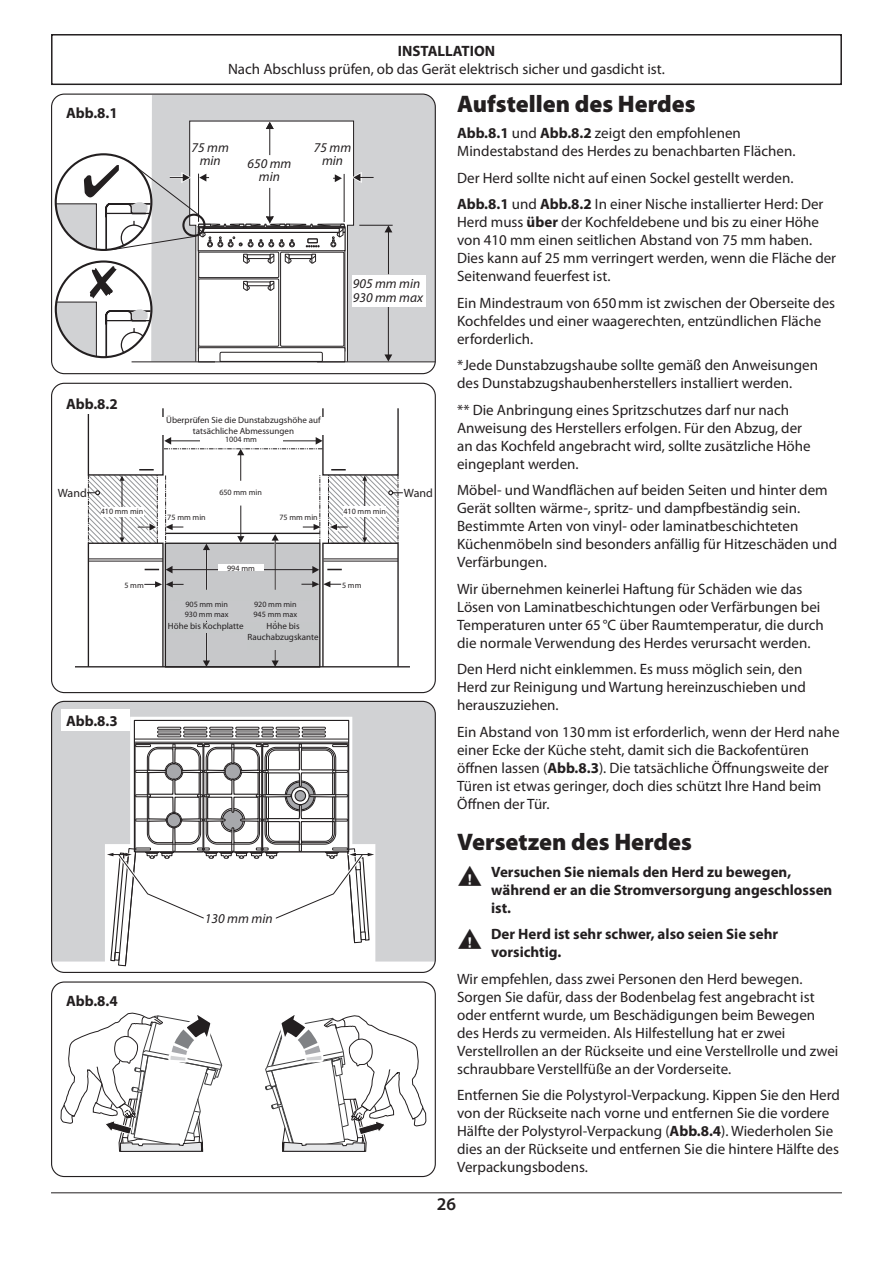
<style>
.page{position:relative;width:893px;height:1263px;background:#fff}
.page>*{position:absolute;margin:0;border:0;box-sizing:border-box;transform-origin:0 0}
.Heading_2{font:900 24px "Myriad Pro";color:#231f20}
.t1{font:600 18px "Myriad Pro";color:#231f20}
.Body{font:15px/18px "Myriad Pro";color:#231f20}
.t2{font:700 15px/18px "Myriad Pro";color:#231f20}
.t3{font:italic 13.5px "Myriad Pro";color:#231f20}
.t4{font:italic 13.35px/13.4px "Myriad Pro";color:#231f20;text-align:center}
.Body_centre{font:12px "Myriad Pro";color:#231f20}
.Body_centre-2{font:9px/10.8px "Myriad Pro";color:#231f20;text-align:center}
.Body-2{font:9px "Myriad Pro";color:#231f20}
.t5{font:8.1px/9.8px "Myriad Pro";color:#231f20}
.t6{font:6.75px "Myriad Pro";color:#231f20}
.s1{font-weight:700}
</style>
<div class="page">
<hr style="left:51px;top:1192px;width:791px;height:1px;background:#231f20">
<div style="left:51px;top:34px;width:791px;height:51px;border:2px solid #231f20"></div>
<hr style="left:75px;top:666px;width:335px;height:1px;background:#231f20">
<svg style="left:83px;top:408px;width:320px;height:260px"></svg>
<div style="left:218px;top:564px;width:46px;height:7px;background:#fff"></div>
<div style="left:51px;top:383px;width:385px;height:310px;border:1px solid #231f20;border-radius:13px"></div>
<div style="left:168px;top:622px;width:81px;height:11px;background:#c6c8c9"></div>
<div style="left:168px;top:590px;width:145px;height:11px;background:#c6c8c9"></div>
<div style="left:247px;top:622px;width:72px;height:27px;background:#c6c8c9"></div>
<div style="left:58px;top:488px;width:29px;height:9px;background:#fff"></div>
<div style="left:52px;top:701px;width:383px;height:260px;background:#d1d2d4"></div>
<svg style="left:107px;top:703px;width:267px;height:264px"></svg>
<div style="left:51px;top:701px;width:385px;height:272px;border:1px solid #231f20;border-radius:13px"></div>
<div style="left:152px;top:95px;width:283px;height:266px;background:#d1d2d4"></div>
<hr style="left:388px;top:307px;width:1px;height:48px;background:#231f20">
<svg style="left:384px;top:354px;width:8px;height:7px"></svg>
<hr style="left:388px;top:232px;width:1px;height:42px;background:#231f20">
<svg style="left:385px;top:226px;width:7px;height:6px"></svg>
<hr style="left:359px;top:225px;width:34px;height:1px;background:#231f20">
<hr style="left:132px;top:361px;width:303px;height:1px;background:#231f20">
<svg style="left:54px;top:120px;width:320px;height:243px"></svg>
<div style="left:353px;top:275px;width:73px;height:31px;background:#fff"></div>
<div style="left:51px;top:94px;width:385px;height:280px;border:1px solid #231f20;border-radius:13px"></div>
<svg style="left:60px;top:1012px;width:367px;height:140px"></svg>
<div style="left:51px;top:981px;width:385px;height:196px;border:1px solid #231f20;border-radius:13px"></div>
<div style="left:61px;top:102px;width:68px;height:21px;background:#fff"></div>
<div style="left:61px;top:393px;width:68px;height:21px;background:#fff"></div>
<div style="left:61px;top:709px;width:68px;height:21px;background:#fff"></div>
<div style="left:161px;top:417px;width:165px;height:17px;background:#fff"></div>
<p class="t2" style="left:398px;top:42px;width:99px">INSTALLATION</p>
<p class="Body" style="left:228px;top:60px;width:438px">Nach Abschluss prüfen, ob das Gerät elektrisch sicher und gasdicht ist.</p>
<p class="t2" style="left:66px;top:104px;width:53px">Abb.8.1</p>
<p class="t2" style="left:66px;top:394px;width:53px">Abb.8.2</p>
<p class="t4" style="left:192px;top:141px;width:39px">75 mm min</p>
<p class="t4" style="left:314px;top:141px;width:39px">75 mm</p>
<p class="t4" style="left:248px;top:156px;width:45px">650 mm</p>
<p class="t4" style="left:322px;top:154px;width:23px">min</p>
<p class="t4" style="left:259px;top:170px;width:23px">min</p>
<p class="t4" style="left:353px;top:277px;width:72px;text-align:left">905 mm min<br>930 mm max</p>
<p class="Body_centre-2" style="left:166px;top:415px;width:156px">Überprüfen Sie die Dunstabzugshöhe auf tatsächliche Abmessungen</p>
<p class="t6" style="left:169px;top:426px;width:150px">check cookerhood instructions for actual dimensions</p>
<p class="t5" style="left:225px;top:434px;width:33px">1004 mm</p>
<p class="Body_centre" style="left:58px;top:486px;width:30px">Wand</p>
<p class="Body_centre" style="left:404px;top:486px;width:30px">Wand</p>
<p class="t5" style="left:219px;top:487px;width:44px">650 mm min</p>
<p class="t5" style="left:67px;top:488px;width:16px">Wall</p>
<p class="t5" style="left:405px;top:488px;width:16px">Wall</p>
<p class="t5" style="left:101px;top:506px;width:44px">410 mm min</p>
<p class="t5" style="left:343px;top:506px;width:44px">410 mm min</p>
<p class="t5" style="left:167px;top:512px;width:40px">75 mm min</p>
<p class="t5" style="left:279px;top:512px;width:40px">75 mm min</p>
<p class="t5" style="left:227px;top:563px;width:29px">994 mm</p>
<p class="t5" style="left:124px;top:580px;width:21px">5 mm</p>
<p class="t5" style="left:342px;top:580px;width:21px">5 mm</p>
<p class="t5" style="left:185px;top:599px;width:45px">905 mm min<br>930 mm max</p>
<p class="t5" style="left:253px;top:599px;width:45px">920 mm min<br>945 mm max</p>
<p class="t2" style="left:66px;top:711px;width:53px">Abb.8.3</p>
<p class="Body-2" style="left:168px;top:620px;width:77px">Höhe bis Kochplatte</p>
<p class="Body_centre-2" style="left:247px;top:620px;width:73px">Höhe bis<br>Rauchabzugskante</p>
<p class="t2" style="left:66px;top:992px;width:53px">Abb.8.4</p>
<p class="t3" style="left:205px;top:910px;width:69px">130 mm min</p>
<p class="Heading_2" style="left:457px;top:90px;width:240px">Aufstellen des Herdes</p>
<p class="Body" style="left:457px;top:124px;width:340px"><span class="s1">Abb.8.1</span> und <span class="s1">Abb.8.2</span> zeigt den empfohlenen<br>Mindestabstand des Herdes zu benachbarten Flächen.</p>
<p class="Body" style="left:457px;top:168px;width:338px">Der Herd sollte nicht auf einen Sockel gestellt werden.</p>
<p class="Body" style="left:457px;top:195px;width:381px"><span class="s1">Abb.8.1</span> und <span class="s1">Abb.8.2</span> In einer Nische installierter Herd: Der Herd muss <span class="s1">über</span> der Kochfeldebene und bis zu einer Höhe von 410 mm einen seitlichen Abstand von 75 mm haben.<br>Dies kann auf 25 mm verringert werden, wenn die Fläche der Seitenwand feuerfest ist.</p>
<p class="Body" style="left:457px;top:293px;width:380px">Ein Mindestraum von 650mm ist zwischen der Oberseite des<br>Kochfeldes und einer waagerechten, entzündlichen Fläche erforderlich.</p>
<p class="Body" style="left:457px;top:356px;width:362px">*Jede Dunstabzugshaube sollte gemäß den Anweisungen des Dunstabzugshaubenherstellers installiert werden.</p>
<p class="Body" style="left:457px;top:400px;width:355px">** Die Anbringung eines Spritzschutzes darf nur nach Anweisung des Herstellers erfolgen. Für den Abzug, der an das Kochfeld angebracht wird, sollte zusätzliche Höhe eingeplant werden.</p>
<p class="Body" style="left:457px;top:481px;width:382px">Möbel- und Wandflächen auf beiden Seiten und hinter dem Gerät sollten wärme-, spritz- und dampfbeständig sein.<br>Bestimmte Arten von vinyl- oder laminatbeschichteten Küchenmöbeln sind besonders anfällig für Hitzeschäden und Verfärbungen.</p>
<p class="Body" style="left:457px;top:579px;width:368px">Wir übernehmen keinerlei Haftung für Schäden wie das Lösen von Laminatbeschichtungen oder Verfärbungen bei Temperaturen unter 65°C über Raumtemperatur, die durch die normale Verwendung des Herdes verursacht werden.</p>
<p class="Body" style="left:457px;top:660px;width:350px">Den Herd nicht einklemmen. Es muss möglich sein, den<br>Herd zur Reinigung und Wartung hereinzuschieben und herauszuziehen.</p>
<p class="Body" style="left:457px;top:722px;width:384px">Ein Abstand von 130mm ist erforderlich, wenn der Herd nahe einer Ecke der Küche steht, damit sich die Backofentüren öffnen lassen (<span class="s1">Abb.8.3</span>). Die tatsächliche Öffnungsweite der Türen ist etwas geringer, doch dies schützt Ihre Hand beim Öffnen der Tür.</p>
<p class="Heading_2" style="left:457px;top:828px;width:236px">Versetzen des Herdes</p>
<p class="t2" style="left:491px;top:862px;width:343px;text-indent:-34px">■ Versuchen Sie niemals den Herd zu bewegen, während er an die Stromversorgung angeschlossen ist.</p>
<p class="t2" style="left:491px;top:925px;width:289px;text-indent:-34px">■ Der Herd ist sehr schwer, also seien Sie sehr vorsichtig.</p>
<p class="Body" style="left:457px;top:969px;width:383px">Wir empfehlen, dass zwei Personen den Herd bewegen.<br>Sorgen Sie dafür, dass der Bodenbelag fest angebracht ist oder entfernt wurde, um Beschädigungen beim Bewegen des Herds zu vermeiden. Als Hilfestellung hat er zwei Verstellrollen an der Rückseite und eine Verstellrolle und zwei schraubbare Verstellfüße an der Vorderseite.</p>
<p class="Body" style="left:457px;top:1086px;width:384px">Entfernen Sie die Polystyrol-Verpackung. Kippen Sie den Herd von der Rückseite nach vorne und entfernen Sie die vordere Hälfte der Polystyrol-Verpackung (<span class="s1">Abb.8.4</span>). Wiederholen Sie dies an der Rückseite und entfernen Sie die hintere Hälfte des Verpackungsbodens.</p>
<p class="t1" style="left:437px;top:1193px;width:21px">26</p>
</div>
